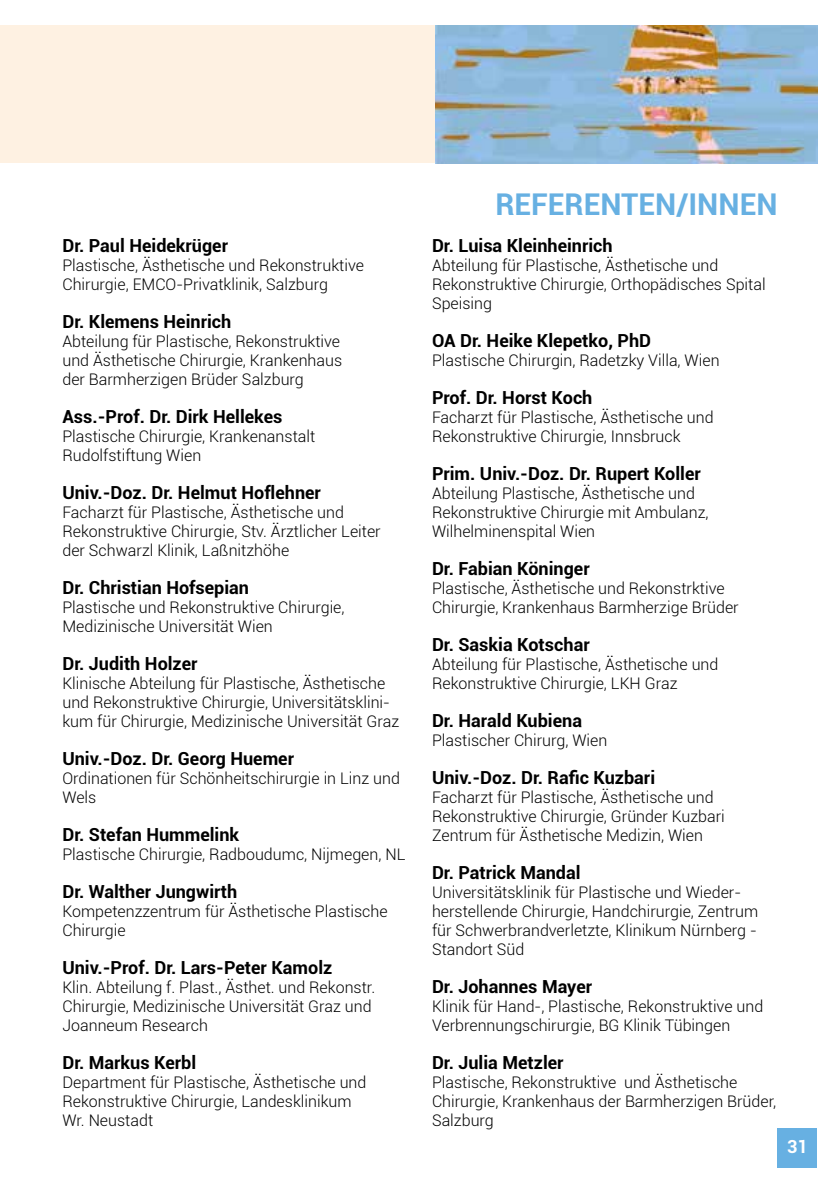
<style>
.page{position:relative;width:840px;height:1191px;background:#fff}
.page>*{position:absolute;margin:0;border:0;box-sizing:border-box;transform-origin:0 0}
.t1{font:700 30px "Roboto";color:#67b0e2}
.t2{font:700 18px "Roboto";color:#000}
.t3{font:700 18px "Roboto";color:#fff}
.t4{font:300 16px/19px "Roboto";color:#000}
</style>
<div class="page">
<div style="left:0;top:25px;width:816px;height:138px;background:#fef1e2"></div>
<img style="left:435px;top:25px;width:381px;height:138px">
<div style="left:777px;top:1128px;width:39px;height:40px;background:#67b0e2"></div>
<p class="t2" style="left:62px;top:233px;width:167px">Dr. Paul Heidekrüger</p>
<p class="t4" style="left:62px;top:255px;width:303px">Plastische, Ästhetische und Rekonstruktive<br>Chirurgie, EMCO-Privatklinik, Salzburg</p>
<p class="t2" style="left:62px;top:309px;width:170px">Dr. Klemens Heinrich</p>
<p class="t4" style="left:62px;top:331px;width:281px">Abteilung für Plastische, Rekonstruktive und Ästhetische Chirurgie, Krankenhaus der Barmherzigen Brüder Salzburg</p>
<p class="t2" style="left:62px;top:404px;width:221px">Ass.-Prof. Dr. Dirk Hellekes</p>
<p class="t4" style="left:62px;top:426px;width:254px">Plastische Chirurgie, Krankenanstalt<br>Rudolfstiftung Wien</p>
<p class="t2" style="left:62px;top:480px;width:260px">Univ.-Doz. Dr. Helmut Hoflehner</p>
<p class="t4" style="left:62px;top:502px;width:319px">Facharzt für Plastische, Ästhetische und<br>Rekonstruktive Chirurgie, Stv. Ärztlicher Leiter der Schwarzl Klinik, Laßnitzhöhe</p>
<p class="t2" style="left:62px;top:575px;width:188px">Dr. Christian Hofsepian</p>
<p class="t4" style="left:62px;top:597px;width:283px">Plastische und Rekonstruktive Chirurgie,<br>Medizinische Universität Wien</p>
<p class="t2" style="left:62px;top:651px;width:136px">Dr. Judith Holzer</p>
<p class="t4" style="left:62px;top:673px;width:338px">Klinische Abteilung für Plastische, Ästhetische und Rekonstruktive Chirurgie, Universitätsklini&shy;kum für Chirurgie, Medizinische Universität Graz</p>
<p class="t2" style="left:62px;top:746px;width:233px">Univ.-Doz. Dr. Georg Huemer</p>
<p class="t4" style="left:62px;top:768px;width:339px">Ordinationen für Schönheitschirurgie in Linz und<br>Wels</p>
<p class="t2" style="left:62px;top:822px;width:178px">Dr. Stefan Hummelink</p>
<p class="t4" style="left:62px;top:844px;width:344px">Plastische Chirurgie, Radboudumc, Nijmegen, NL</p>
<p class="t2" style="left:62px;top:879px;width:176px">Dr. Walther Jungwirth</p>
<p class="t4" style="left:62px;top:901px;width:326px">Kompetenzzentrum für Ästhetische Plastische<br>Chirurgie</p>
<p class="t2" style="left:62px;top:955px;width:271px">Univ.-Prof. Dr. Lars-Peter Kamolz</p>
<p class="t4" style="left:62px;top:977px;width:314px">Klin. Abteilung f. Plast., Ästhet. und Rekonstr.<br>Chirurgie, Medizinische Universität Graz und<br>Joanneum Research</p>
<p class="t2" style="left:62px;top:1050px;width:135px">Dr. Markus Kerbl</p>
<p class="t4" style="left:62px;top:1072px;width:305px">Department für Plastische, Ästhetische und<br>Rekonstruktive Chirurgie, Landesklinikum<br>Wr. Neustadt</p>
<h1 class="t1" style="left:495px;top:183px;width:283px">REFERENTEN/INNEN</h1>
<p class="t2" style="left:432px;top:233px;width:182px">Dr. Luisa Kleinheinrich</p>
<p class="t4" style="left:432px;top:255px;width:335px">Abteilung für Plastische, Ästhetische und<br>Rekonstruktive Chirurgie, Orthopädisches Spital<br>Speising</p>
<p class="t2" style="left:432px;top:328px;width:220px">OA Dr. Heike Klepetko, PhD</p>
<p class="t4" style="left:432px;top:350px;width:289px">Plastische Chirurgin, Radetzky Villa, Wien</p>
<p class="t2" style="left:432px;top:385px;width:162px">Prof. Dr. Horst Koch</p>
<p class="t4" style="left:432px;top:407px;width:283px">Facharzt für Plastische, Ästhetische und<br>Rekonstruktive Chirurgie, Innsbruck</p>
<p class="t2" style="left:432px;top:461px;width:270px">Prim. Univ.-Doz. Dr. Rupert Koller</p>
<p class="t4" style="left:432px;top:483px;width:278px">Abteilung Plastische, Ästhetische und<br>Rekonstruktive Chirurgie mit Ambulanz,<br>Wilhelminenspital Wien</p>
<p class="t2" style="left:432px;top:556px;width:159px">Dr. Fabian Köninger</p>
<p class="t4" style="left:432px;top:578px;width:308px">Plastische, Ästhetische und Rekonstrktive<br>Chirurgie, Krankenhaus Barmherzige Brüder</p>
<p class="t2" style="left:432px;top:632px;width:159px">Dr. Saskia Kotschar</p>
<p class="t4" style="left:432px;top:654px;width:288px">Abteilung für Plastische, Ästhetische und<br>Rekonstruktive Chirurgie, LKH Graz</p>
<p class="t2" style="left:432px;top:708px;width:151px">Dr. Harald Kubiena</p>
<p class="t4" style="left:432px;top:730px;width:177px">Plastischer Chirurg, Wien</p>
<p class="t2" style="left:432px;top:765px;width:224px">Univ.-Doz. Dr. Rafic Kuzbari</p>
<p class="t4" style="left:432px;top:787px;width:294px">Facharzt für Plastische, Ästhetische und<br>Rekonstruktive Chirurgie, Gründer Kuzbari<br>Zentrum für Ästhetische Medizin, Wien</p>
<p class="t2" style="left:432px;top:860px;width:150px">Dr. Patrick Mandal</p>
<p class="t4" style="left:432px;top:882px;width:327px">Universitätsklinik für Plastische und Wieder&shy;herstellende Chirurgie, Handchirurgie, Zentrum für Schwerbrandverletzte, Klinikum Nürnberg - Standort Süd</p>
<p class="t2" style="left:432px;top:974px;width:161px">Dr. Johannes Mayer</p>
<p class="t4" style="left:432px;top:996px;width:332px">Klinik für Hand-, Plastische, Rekonstruktive und<br>Verbrennungschirurgie, BG Klinik Tübingen</p>
<p class="t2" style="left:432px;top:1050px;width:133px">Dr. Julia Metzler</p>
<p class="t4" style="left:432px;top:1072px;width:345px">Plastische, Rekonstruktive und Ästhetische<br>Chirurgie, Krankenhaus der Barmherzigen Brüder,<br>Salzburg</p>
<p class="t3" style="left:786px;top:1134px;width:22px">31</p>
</div>
